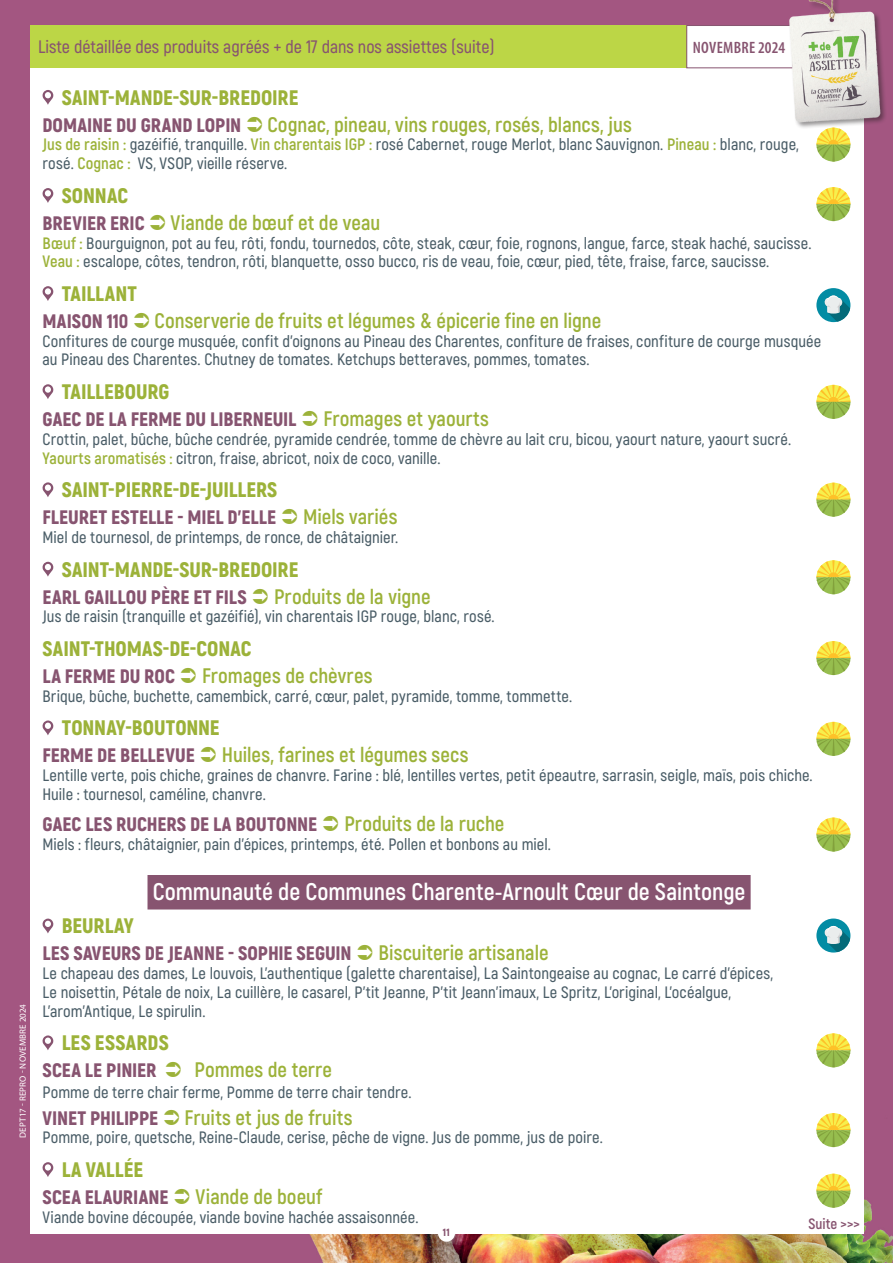
<style>
.page{position:relative;width:893px;height:1263px;background:#fff}
.page>*{position:absolute;margin:0;border:0;box-sizing:border-box;transform-origin:0 0}
.EPCI{font:700 24px "Akrobat";letter-spacing:-.005em;color:#fff}
.Societe{font:700 21px "Akrobat";color:#9cb239}
.communes{font:900 21px "Akrobat";letter-spacing:.005em;color:#9cb239}
.communes-2{font:700 21px "Akrobat";letter-spacing:.005em;color:#9cb239}
.Societe-2{font:900 19.5px "Akrobat";color:#875470}
.communes-3{font:900 19.5px "Akrobat";letter-spacing:-.005em;color:#875470}
.t1{font:600 18px "Akrobat";color:#875470}
.description{font:600 16.5px/18.8px "Akrobat";letter-spacing:.005em;color:#4a5d67}
.Societe-3{font:600 16.5px "Akrobat";letter-spacing:.005em;color:#4a5d67}
.t2{font:600 condensed 16.5px "Myriad Pro";letter-spacing:.02em;color:#875470}
.t3{font:700 15px "Akrobat";color:#875470}
.Societe-4{font:900 10.5px "Akrobat";color:#875470}
.t4{font:9px "Myriad Pro";letter-spacing:.02em;color:#fff}
.s1{font-weight:900;font-size:19.5px;color:#875470}
.s2{font-weight:700;color:#9cb239}
</style>
<div class="page">
<img style="left:0;top:0;width:893px;height:1263px">
<div style="left:30px;top:68px;width:833px;height:1165px;background:#fff"></div>
<div style="left:30px;top:26px;width:657px;height:42px;background:#bcd646"></div>
<div style="left:687px;top:26px;width:106px;height:42px;background:#fff"></div>
<div style="left:687px;top:25px;width:106px;height:43px;border:1px solid #875470"></div>
<img style="left:779px;top:0;width:111px;height:127px">
<div style="left:147px;top:875px;width:604px;height:34px;background:#875470"></div>
<svg style="left:42px;top:90px;width:11px;height:15px"></svg>
<svg style="left:42px;top:188px;width:11px;height:15px"></svg>
<svg style="left:42px;top:286px;width:11px;height:15px"></svg>
<svg style="left:42px;top:384px;width:11px;height:15px"></svg>
<svg style="left:42px;top:482px;width:11px;height:15px"></svg>
<svg style="left:42px;top:562px;width:11px;height:15px"></svg>
<svg style="left:42px;top:720px;width:11px;height:15px"></svg>
<svg style="left:42px;top:918px;width:11px;height:15px"></svg>
<svg style="left:42px;top:1035px;width:11px;height:15px"></svg>
<svg style="left:42px;top:1162px;width:11px;height:15px"></svg>
<svg style="left:816px;top:641px;width:34px;height:34px"></svg>
<svg style="left:816px;top:187px;width:34px;height:34px"></svg>
<svg style="left:816px;top:128px;width:34px;height:34px"></svg>
<svg style="left:816px;top:1033px;width:34px;height:34px"></svg>
<svg style="left:816px;top:385px;width:34px;height:34px"></svg>
<svg style="left:816px;top:483px;width:34px;height:34px"></svg>
<svg style="left:816px;top:817px;width:34px;height:34px"></svg>
<svg style="left:816px;top:722px;width:34px;height:34px"></svg>
<svg style="left:816px;top:560px;width:34px;height:34px"></svg>
<svg style="left:816px;top:1174px;width:34px;height:34px"></svg>
<div style="left:438px;top:1225px;width:17px;height:17px;background:#fff;border-radius:50%"></div>
<div style="left:816px;top:288px;width:34px;height:34px;background:#038ca4;border-radius:17px"></div>
<svg style="left:825px;top:295px;width:25px;height:27px"></svg>
<svg style="left:816px;top:1113px;width:34px;height:34px"></svg>
<div style="left:816px;top:918px;width:34px;height:34px;background:#038ca4;border-radius:17px"></div>
<svg style="left:825px;top:926px;width:25px;height:26px"></svg>
<p class="t4" style="left:18px;top:1138px;width:135px;rotate:-90deg">DEPT17 - REPRO - NOVEMBRE 2024</p>
<p class="t1" style="left:38px;top:36px;width:458px">Liste détaillée des produits agréés + de 17 dans nos assiettes (suite)</p>
<p class="t2" style="left:693px;top:37px;width:94px">NOVEMBRE 2024</p>
<p class="communes" style="left:62px;top:84px;width:238px">SAINT-MANDE-SUR-BREDOIRE</p>
<p class="Societe" style="left:43px;top:111px;width:591px"><span class="s1">DOMAINE DU GRAND LOPIN</span> Cognac, pineau, vins rouges, rosés, blancs, jus</p>
<p class="description" style="left:43px;top:135px;width:758px"><span class="s2">Jus de raisin :</span> gazéifié, tranquille. <span class="s2">Vin charentais IGP :</span> rosé Cabernet, rouge Merlot, blanc Sauvignon. <span class="s2">Pineau :</span> blanc, rouge, rosé. <span class="s2">Cognac :</span> VS, VSOP, vieille réserve.</p>
<p class="communes" style="left:62px;top:182px;width:68px">SONNAC</p>
<p class="Societe" style="left:43px;top:209px;width:339px"><span class="s1">BREVIER ERIC</span> Viande de bœuf et de veau</p>
<p class="description" style="left:43px;top:233px;width:771px"><span class="s2">Bœuf :</span> Bourguignon, pot au feu, rôti, fondu, tournedos, côte, steak, cœur, foie, rognons, langue, farce, steak haché, saucisse.</p>
<p class="description" style="left:43px;top:252px;width:728px"><span class="s2">Veau :</span> escalope, côtes, tendron, rôti, blanquette, osso bucco, ris de veau, foie, cœur, pied, tête, fraise, farce, saucisse.</p>
<p class="communes" style="left:62px;top:280px;width:77px">TAILLANT</p>
<p class="Societe" style="left:43px;top:307px;width:560px"><span class="s1">MAISON 110</span> Conserverie de fruits et légumes &amp; épicerie fine en ligne</p>
<p class="description" style="left:43px;top:331px;width:780px">Confitures de courge musquée, confit d’oignons au Pineau des Charentes, confiture de fraises, confiture de courge musquée au Pineau des Charentes. Chutney de tomates. Ketchups betteraves, pommes, tomates.</p>
<p class="communes" style="left:62px;top:378px;width:109px">TAILLEBOURG</p>
<p class="Societe-2" style="left:43px;top:407px;width:255px">GAEC DE LA FERME DU LIBERNEUIL</p>
<p class="Societe" style="left:323px;top:406px;width:167px">Fromages et yaourts</p>
<p class="description" style="left:43px;top:430px;width:750px">Crottin, palet, bûche, bûche cendrée, pyramide cendrée, tomme de chèvre au lait cru, bicou, yaourt nature, yaourt sucré.<br><span class="s2">Yaourts aromatisés :</span> citron, fraise, abricot, noix de coco, vanille.</p>
<p class="communes" style="left:62px;top:476px;width:217px">SAINT-PIERRE-DE-JUILLERS</p>
<p class="Societe-2" style="left:43px;top:505px;width:235px">FLEURET ESTELLE - MIEL D'ELLE</p>
<p class="Societe" style="left:303px;top:504px;width:96px">Miels variés</p>
<p class="description" style="left:43px;top:528px;width:357px">Miel de tournesol, de printemps, de ronce, de châtaignier.</p>
<p class="communes" style="left:62px;top:556px;width:238px">SAINT-MANDE-SUR-BREDOIRE</p>
<p class="Societe-2" style="left:43px;top:584px;width:206px">EARL GAILLOU PÈRE ET FILS</p>
<p class="Societe" style="left:274px;top:583px;width:158px">Produits de la vigne</p>
<p class="description" style="left:43px;top:607px;width:454px">Jus de raisin (tranquille et gazéifié), vin charentais IGP rouge, blanc, rosé.</p>
<p class="communes" style="left:43px;top:635px;width:211px">SAINT-THOMAS-DE-CONAC</p>
<p class="Societe-2" style="left:43px;top:663px;width:134px">LA FERME DU ROC</p>
<p class="Societe" style="left:202px;top:662px;width:172px">Fromages de chèvres</p>
<p class="description" style="left:43px;top:686px;width:531px">Brique, bûche, buchette, camembick, carré, cœur, palet, pyramide, tomme, tommette.</p>
<p class="communes" style="left:62px;top:714px;width:160px">TONNAY-BOUTONNE</p>
<p class="Societe-2" style="left:43px;top:743px;width:154px">FERME DE BELLEVUE</p>
<p class="Societe" style="left:222px;top:742px;width:248px">Huiles, farines et légumes secs</p>
<p class="description" style="left:43px;top:766px;width:772px">Lentille verte, pois chiche, graines de chanvre. Farine : blé, lentilles vertes, petit épeautre, sarrasin, seigle, maïs, pois chiche.<br>Huile : tournesol, caméline, chanvre.</p>
<p class="Societe-2" style="left:43px;top:811px;width:276px">GAEC LES RUCHERS DE LA BOUTONNE</p>
<p class="Societe" style="left:344px;top:810px;width:162px">Produits de la ruche</p>
<p class="description" style="left:43px;top:834px;width:510px">Miels : fleurs, châtaignier, pain d’épices, printemps, été. Pollen et bonbons au miel.</p>
<p class="EPCI" style="left:153px;top:876px;width:594px">Communauté de Communes Charente-Arnoult Cœur de Saintonge</p>
<p class="communes" style="left:62px;top:912px;width:73px">BEURLAY</p>
<p class="communes-3" style="left:43px;top:941px;width:311px">LES SAVEURS DE JEANNE - SOPHIE SEGUIN</p>
<p class="communes-2" style="left:379px;top:940px;width:171px">Biscuiterie artisanale</p>
<p class="description" style="left:43px;top:964px;width:732px">Le chapeau des dames, Le louvois, L’authentique (galette charentaise), La Saintongeaise au cognac, Le carré d’épices,<br>Le noisettin, Pétale de noix, La cuillère, le casarel, P’tit Jeanne, P’tit Jeann’imaux, Le Spritz, L’original, L’océalgue,<br>L’arom’Antique, Le spirulin.</p>
<p class="communes" style="left:62px;top:1029px;width:109px">LES ESSARDS</p>
<p class="Societe-2" style="left:43px;top:1058px;width:115px">SCEA LE PINIER</p>
<p class="Societe" style="left:194px;top:1057px;width:139px">Pommes de terre</p>
<p class="Societe-3" style="left:43px;top:1082px;width:370px">Pomme de terre chair ferme, Pomme de terre chair tendre.</p>
<p class="Societe-2" style="left:43px;top:1105px;width:117px">VINET PHILIPPE</p>
<p class="Societe" style="left:185px;top:1104px;width:169px">Fruits et jus de fruits</p>
<p class="description" style="left:43px;top:1128px;width:562px">Pomme, poire, quetsche, Reine-Claude, cerise, pêche de vigne. Jus de pomme, jus de poire.</p>
<p class="communes" style="left:62px;top:1156px;width:83px">LA VALLÉE</p>
<p class="Societe-2" style="left:43px;top:1184px;width:127px">SCEA ELAURIANE</p>
<p class="Societe" style="left:196px;top:1183px;width:129px">Viande de boeuf</p>
<p class="description" style="left:43px;top:1207px;width:377px">Viande bovine découpée, viande bovine hachée assaisonnée.</p>
<p class="Societe-4" style="left:443px;top:1225px;width:8px">11</p>
<p class="t3" style="left:809px;top:1214px;width:53px">Suite &gt;&gt;&gt;</p>
</div>
